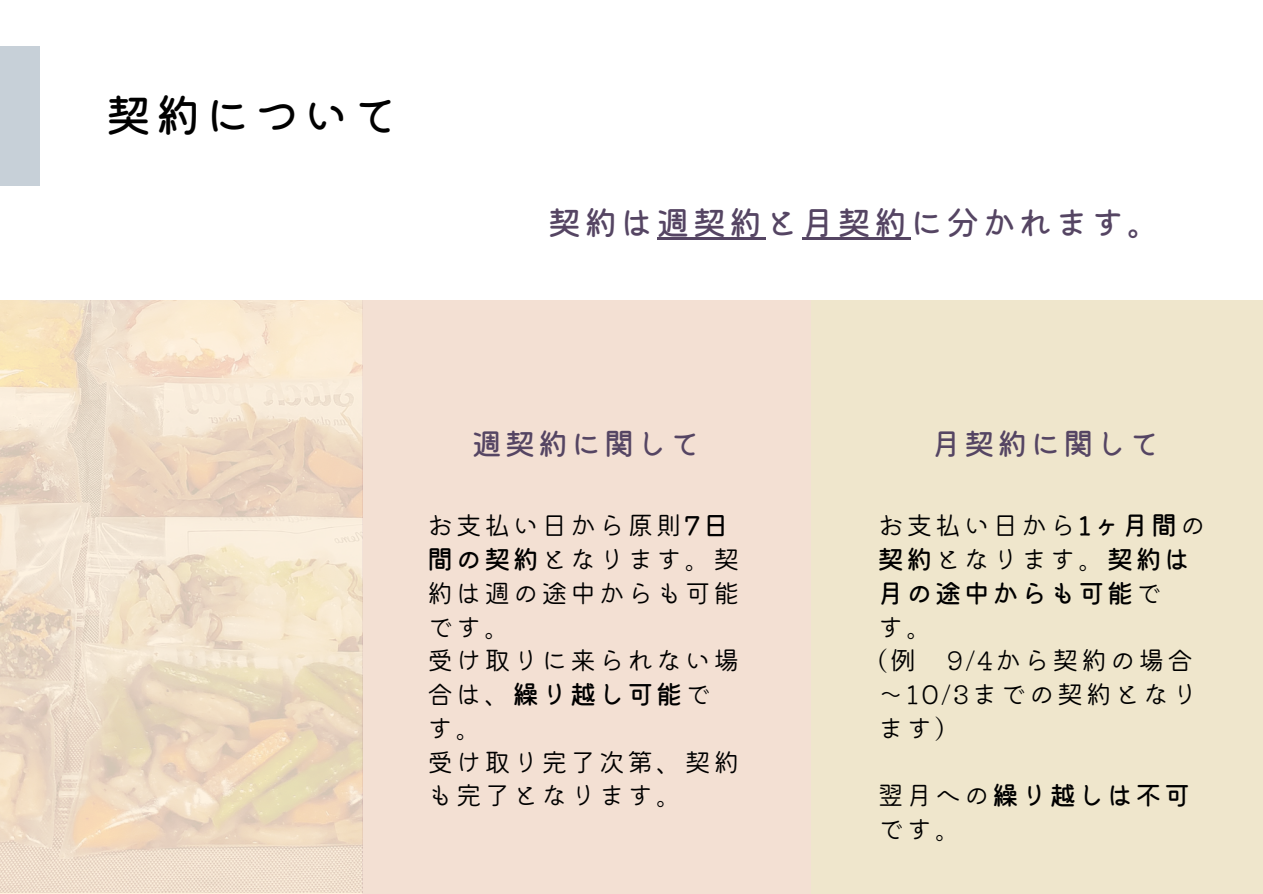
<style>
.page{position:relative;width:1263px;height:894px;background:#fff}
.page>*{position:absolute;margin:0;border:0;box-sizing:border-box;transform-origin:0 0}
.t1{font:44.85px "Mamelon 5 Hi Regular";letter-spacing:.1em;color:#000}
.t2{font:32.85px "Mamelon 5 Hi Regular";letter-spacing:.1em;color:#554563}
.t3{font:30px "Mamelon 5 Hi Regular";letter-spacing:.1em;color:#554563}
.t4{font:26.1px/33.8px "Mamelon 3 Hi Regular";letter-spacing:.1em;color:#000}
.t5{font:26.1px/33.8px "Mamelon 5 Hi Regular";letter-spacing:.1em;color:#000}
.s1{font-family:"Mamelon 5 Hi Regular"}
.s2{font-family:"Mamelon 3 Hi Regular"}
</style>
<div class="page">
<div style="left:810px;top:300px;width:452px;height:593px;background:#efe6cc"></div>
<div style="left:362px;top:300px;width:448px;height:593px;background:#f3e0d3"></div>
<hr style="left:657px;top:237px;width:108px;height:2px;background:#554563">
<hr style="left:802px;top:237px;width:108px;height:2px;background:#554563">
<img style="left:0;top:300px;width:362px;height:592px">
<div style="left:0;top:46px;width:39px;height:139px;background:#c7d0d8"></div>
<p class="t1" style="left:106px;top:92px;width:293px">契約について</p>
<p class="t2" style="left:548px;top:206px;width:614px">契約は週契約と月契約に分かれます。</p>
<p class="t3" style="left:472px;top:429px;width:229px">週契約に関して</p>
<p class="t4" style="left:427px;top:508px;width:314px">お支払い日から原則<span class="s1">7日間の契約</span>となります。契約は週の途中からも可能です。</p>
<p class="t4" style="left:427px;top:643px;width:314px">受け取りに来られない場合は、<span class="s1">繰り越し可能</span>です。</p>
<p class="t4" style="left:427px;top:744px;width:314px">受け取り完了次第、契約も完了となります。</p>
<p class="t3" style="left:931px;top:429px;width:229px">月契約に関して</p>
<p class="t5" style="left:878px;top:508px;width:329px"><span class="s2">お支払い日から</span>1ヶ月間<span class="s2">の</span>契約<span class="s2">となります。</span>契約は月の途中からも可能<span class="s2">で<br>す。</span></p>
<p class="t4" style="left:878px;top:643px;width:321px">(例 9/4から契約の場合～10/3までの契約となります)</p>
<p class="t4" style="left:878px;top:778px;width:314px">翌月への<span class="s1">繰り越しは不可</span>です。</p>
</div>
